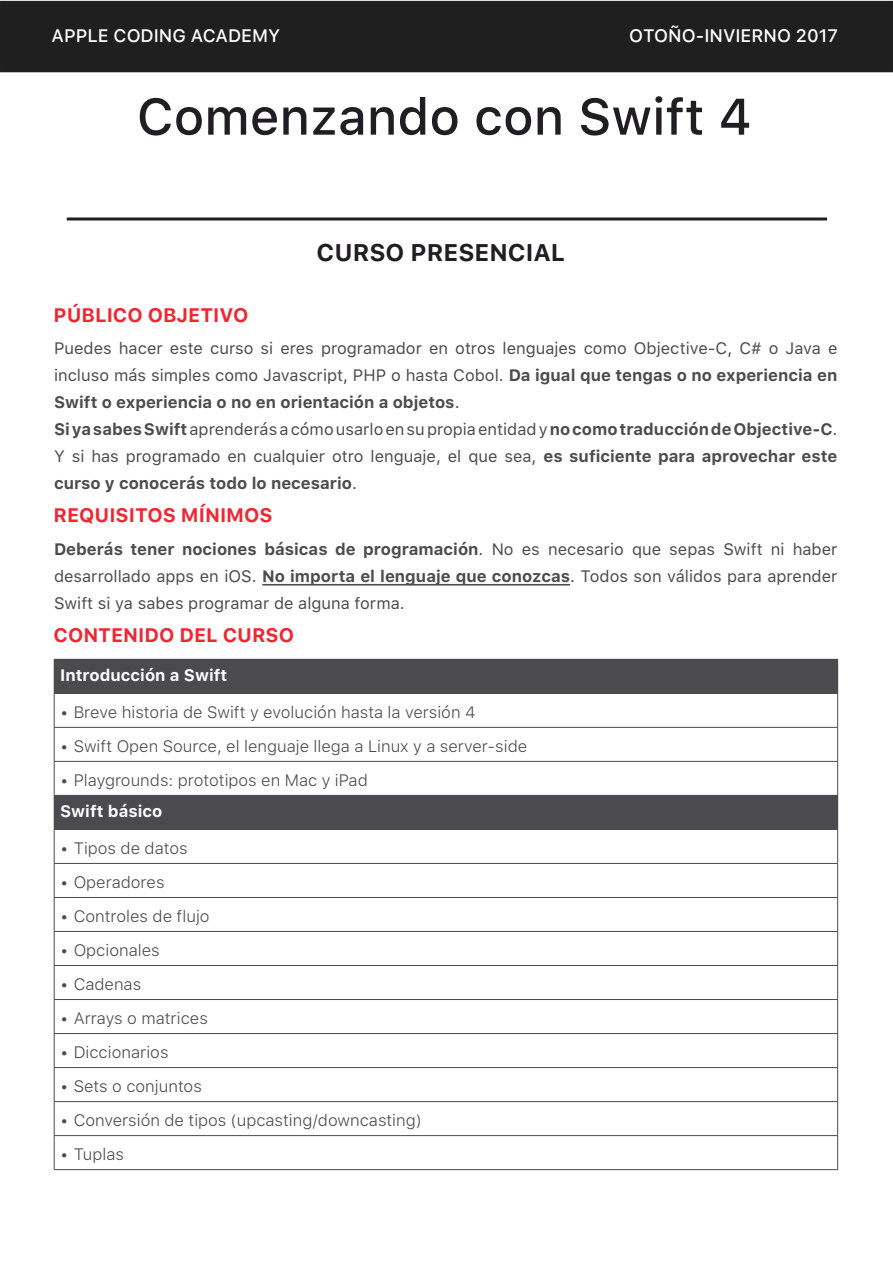
<style>
.page{position:relative;width:893px;height:1263px;background:#fff}
.page>*{position:absolute;margin:0;border:0;box-sizing:border-box;transform-origin:0 0}
.t1{font:500 51px "SFUI Text";color:#201d23}
.t2{font:700 24px "SFUI Text";color:#201d23}
.t3{font:700 19.5px "SFUI Text";color:#ee2833}
.t4{font:500 18px "SFUI Text";color:#fff}
.t5{font:16.5px/27px "SFUI Text";color:#4c4c4c;text-align:justify}
.t6{font:300 16.5px "SFUI Text";color:#4a4a4f}
.t7{font:700 16.5px/27px "SFUI Text";color:#4c4c4c;text-align:justify}
.t8{font:700 16.5px "SFUI Text";color:#fff}
.s1{font-weight:700}
.s2{font-weight:400}
</style>
<div class="page">
<div style="left:1px;top:2px;width:891px;height:70px;background:#1f1f1f"></div>
<div style="left:0;top:1px;width:893px;height:71px;border:2px solid #231f20"></div>
<hr style="left:67px;top:217px;width:760px;height:3px;background:#201d23">
<hr style="left:262px;top:584px;width:308px;height:1px;background:#4c4c4c">
<div style="left:54px;top:659px;width:784px;height:34px;background:#4a4a4f"></div>
<div style="left:54px;top:795px;width:784px;height:34px;background:#4a4a4f"></div>
<hr style="left:54px;top:693px;width:784px;height:1px;background:#4a4a4f">
<hr style="left:54px;top:693px;width:1px;height:34px;background:#4a4a4f">
<hr style="left:837px;top:693px;width:1px;height:34px;background:#4a4a4f">
<hr style="left:54px;top:727px;width:784px;height:1px;background:#4a4a4f">
<hr style="left:54px;top:727px;width:1px;height:34px;background:#4a4a4f">
<hr style="left:837px;top:727px;width:1px;height:34px;background:#4a4a4f">
<hr style="left:54px;top:761px;width:784px;height:1px;background:#4a4a4f">
<hr style="left:54px;top:761px;width:1px;height:34px;background:#4a4a4f">
<hr style="left:837px;top:761px;width:1px;height:34px;background:#4a4a4f">
<hr style="left:54px;top:830px;width:1px;height:33px;background:#4a4a4f">
<hr style="left:837px;top:830px;width:1px;height:33px;background:#4a4a4f">
<hr style="left:54px;top:863px;width:784px;height:1px;background:#4a4a4f">
<hr style="left:54px;top:864px;width:1px;height:33px;background:#4a4a4f">
<hr style="left:837px;top:864px;width:1px;height:33px;background:#4a4a4f">
<hr style="left:54px;top:897px;width:784px;height:1px;background:#4a4a4f">
<hr style="left:54px;top:898px;width:1px;height:33px;background:#4a4a4f">
<hr style="left:837px;top:898px;width:1px;height:33px;background:#4a4a4f">
<hr style="left:54px;top:931px;width:784px;height:1px;background:#4a4a4f">
<hr style="left:54px;top:932px;width:1px;height:33px;background:#4a4a4f">
<hr style="left:837px;top:932px;width:1px;height:33px;background:#4a4a4f">
<hr style="left:54px;top:965px;width:784px;height:1px;background:#4a4a4f">
<hr style="left:54px;top:966px;width:1px;height:33px;background:#4a4a4f">
<hr style="left:837px;top:966px;width:1px;height:33px;background:#4a4a4f">
<hr style="left:54px;top:999px;width:784px;height:1px;background:#4a4a4f">
<hr style="left:54px;top:1000px;width:1px;height:33px;background:#4a4a4f">
<hr style="left:837px;top:1000px;width:1px;height:33px;background:#4a4a4f">
<hr style="left:54px;top:1033px;width:784px;height:1px;background:#4a4a4f">
<hr style="left:54px;top:1034px;width:1px;height:33px;background:#4a4a4f">
<hr style="left:837px;top:1034px;width:1px;height:33px;background:#4a4a4f">
<hr style="left:54px;top:1067px;width:784px;height:1px;background:#4a4a4f">
<hr style="left:54px;top:1068px;width:1px;height:33px;background:#4a4a4f">
<hr style="left:837px;top:1068px;width:1px;height:33px;background:#4a4a4f">
<hr style="left:54px;top:1101px;width:784px;height:1px;background:#4a4a4f">
<hr style="left:54px;top:1102px;width:1px;height:33px;background:#4a4a4f">
<hr style="left:837px;top:1102px;width:1px;height:33px;background:#4a4a4f">
<hr style="left:54px;top:1135px;width:784px;height:1px;background:#4a4a4f">
<hr style="left:54px;top:1136px;width:1px;height:33px;background:#4a4a4f">
<hr style="left:837px;top:1136px;width:1px;height:33px;background:#4a4a4f">
<hr style="left:54px;top:1169px;width:784px;height:1px;background:#4a4a4f">
<hr style="left:54px;top:829px;width:784px;height:1px;background:#4a4a4f">
<p class="t4" style="left:52px;top:23px;width:230px">APPLE CODING ACADEMY</p>
<p class="t4" style="left:629px;top:23px;width:210px">OTOÑO-INVIERNO 2017</p>
<p class="t1" style="left:137px;top:80px;width:617px">Comenzando con Swift 4</p>
<p class="t2" style="left:317px;top:235px;width:250px">CURSO PRESENCIAL</p>
<p class="t3" style="left:54px;top:300px;width:196px">PÚBLICO OBJETIVO</p>
<p class="t5" style="left:54px;top:335px;width:785px">Puedes hacer este curso si eres programador en otros lenguajes como Objective-C, C# o Java e incluso más simples como Javascript, PHP o hasta Cobol. <span class="s1">Da igual que tengas o no experiencia en Swift o experiencia o no en orientación a objetos</span>.</p>
<p class="t7" style="left:54px;top:416px;width:785px">Si ya sabes Swift <span class="s2">aprenderás a cómo usarlo en su propia entidad y</span> no como traducción de Objective-C<span class="s2">.<br>Y si has programado en cualquier otro lenguaje, el que sea,</span> es suficiente para aprovechar este curso y conocerás todo lo necesario<span class="s2">.</span></p>
<p class="t3" style="left:54px;top:501px;width:221px">REQUISITOS MÍNIMOS</p>
<p class="t5" style="left:54px;top:536px;width:785px"><span class="s1">Deberás tener nociones básicas de programación</span>. No es necesario que sepas Swift ni haber desarrollado apps en iOS. <span class="s1">No importa el lenguaje que conozcas</span>. Todos son válidos para aprender Swift si ya sabes programar de alguna forma.</p>
<p class="t3" style="left:54px;top:620px;width:242px">CONTENIDO DEL CURSO</p>
<p class="t8" style="left:60px;top:663px;width:169px">Introducción a Swift</p>
<p class="t6" style="left:60px;top:701px;width:417px">• Breve historia de Swift y evolución hasta la versión 4</p>
<p class="t6" style="left:60px;top:735px;width:469px">• Swift Open Source, el lenguaje llega a Linux y a server-side</p>
<p class="t6" style="left:60px;top:769px;width:309px">• Playgrounds: prototipos en Mac y iPad</p>
<p class="t8" style="left:60px;top:799px;width:104px">Swift básico</p>
<p class="t6" style="left:60px;top:837px;width:129px">• Tipos de datos</p>
<p class="t6" style="left:60px;top:871px;width:106px">• Operadores</p>
<p class="t6" style="left:60px;top:905px;width:151px">• Controles de flujo</p>
<p class="t6" style="left:60px;top:939px;width:101px">• Opcionales</p>
<p class="t6" style="left:60px;top:973px;width:83px">• Cadenas</p>
<p class="t6" style="left:60px;top:1007px;width:149px">• Arrays o matrices</p>
<p class="t6" style="left:60px;top:1041px;width:110px">• Diccionarios</p>
<p class="t6" style="left:60px;top:1075px;width:143px">• Sets o conjuntos</p>
<p class="t6" style="left:60px;top:1109px;width:363px">• Conversión de tipos (upcasting/downcasting)</p>
<p class="t6" style="left:60px;top:1143px;width:65px">• Tuplas</p>
</div>
